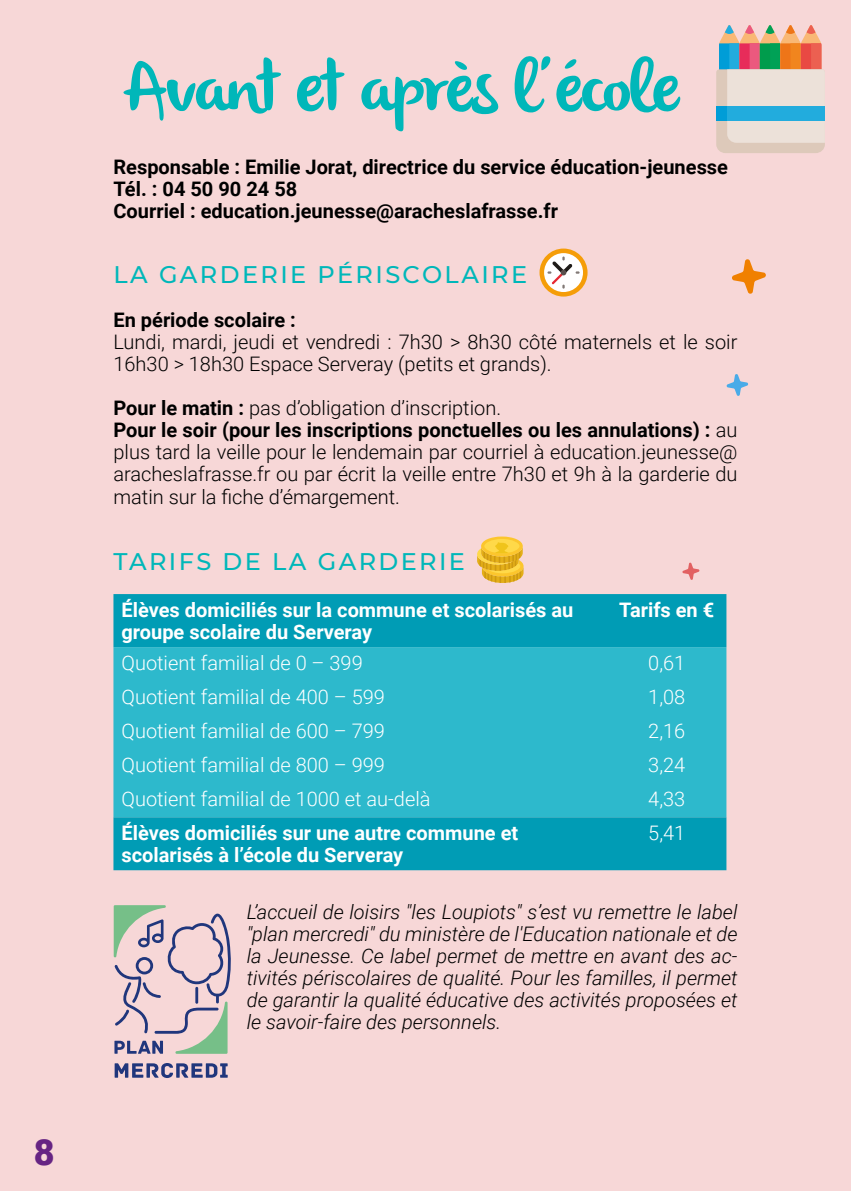
<style>
.page{position:relative;width:851px;height:1191px;background:#fff}
.page>*{position:absolute;margin:0;border:0;box-sizing:border-box;transform-origin:0 0}
.t1{font:72px "olivier";letter-spacing:-.025em;color:#00b7b9}
.t2{font:900 36px "Roboto";color:#662483}
.t3{font:500 24px "Montserrat";letter-spacing:.1em;color:#00b7b9}
.t4{font:300 20px/22px "Roboto";color:#000}
.t5{font:italic 300 20px/22px "Roboto";color:#000;text-align:justify}
.t6{font:300 20px "Roboto";color:#fff}
.t7{font:700 20px/22px "Roboto";color:#000}
.t8{font:700 20px/22px "Roboto";color:#fff}
.s1{font-weight:700}
</style>
<div class="page">
<div style="left:0;top:0;width:850px;height:1191px;background:#f7d7d7"></div>
<div style="left:113px;top:594px;width:613px;height:276px;background:#009cb5"></div>
<div style="left:113px;top:647px;width:613px;height:170px;background:#2db9cc"></div>
<svg style="left:481px;top:536px;width:41px;height:20px"></svg>
<div style="left:484px;top:539px;width:35px;height:14px;background:#ffd949;border-radius:50%"></div>
<svg style="left:477px;top:542px;width:46px;height:41px"></svg>
<svg style="left:539px;top:248px;width:48px;height:48px"></svg>
<svg style="left:544px;top:253px;width:39px;height:39px"></svg>
<svg style="left:547px;top:256px;width:32px;height:33px"></svg>
<svg style="left:716px;top:25px;width:108px;height:128px"></svg>
<div style="left:716px;top:107px;width:108px;height:14px;background:#22acdd"></div>
<div style="left:716px;top:107px;width:11px;height:14px;background:#009dd7"></div>
<svg style="left:732px;top:259px;width:34px;height:35px"></svg>
<svg style="left:682px;top:562px;width:17px;height:18px"></svg>
<svg style="left:726px;top:374px;width:22px;height:22px"></svg>
<svg style="left:115px;top:1063px;width:113px;height:15px"></svg>
<svg style="left:114px;top:905px;width:117px;height:148px"></svg>
<h2 class="t2" style="left:34px;top:1126px;width:22px">8</h2>
<h1 class="t1" style="left:123px;top:46px;width:559px">Avant et après l’école</h1>
<p class="t7" style="left:113px;top:155px;width:616px">Responsable : Emilie Jorat, directrice du service éducation-jeunesse<br>Tél. : 04 50 90 24 58<br>Courriel : education.jeunesse@aracheslafrasse.fr</p>
<p class="t3" style="left:113px;top:258px;width:415px">LA GARDERIE PÉRISCOLAIRE</p>
<p class="t7" style="left:113px;top:308px;width:184px">En période scolaire :</p>
<p class="t4" style="left:113px;top:330px;width:625px">Lundi, mardi, jeudi et vendredi : 7h30 &gt; 8h30 côté maternels et le soir<br>16h30 &gt; 18h30 Espace Serveray (petits et grands).</p>
<p class="t4" style="left:113px;top:396px;width:625px"><span class="s1">Pour le matin :</span> pas d’obligation d’inscription.<br><span class="s1">Pour le soir (pour les inscriptions ponctuelles ou les annulations) :</span> au plus tard la veille pour le lendemain par courriel à education.jeunesse@ aracheslafrasse.fr ou par écrit la veille entre 7h30 et 9h à la garderie du matin sur la fiche d’émargement.</p>
<p class="t3" style="left:113px;top:544px;width:353px">TARIFS DE LA GARDERIE</p>
<p class="t8" style="left:121px;top:598px;width:453px">Élèves domiciliés sur la commune et scolarisés au groupe scolaire du Serveray</p>
<p class="t8" style="left:619px;top:598px;width:96px">Tarifs en €</p>
<p class="t6" style="left:121px;top:649px;width:243px">Quotient familial de 0 – 399</p>
<p class="t6" style="left:648px;top:649px;width:39px">0,61</p>
<p class="t6" style="left:121px;top:683px;width:265px">Quotient familial de 400 – 599</p>
<p class="t6" style="left:648px;top:683px;width:39px">1,08</p>
<p class="t6" style="left:121px;top:717px;width:265px">Quotient familial de 600 – 799</p>
<p class="t6" style="left:648px;top:717px;width:39px">2,16</p>
<p class="t6" style="left:121px;top:751px;width:265px">Quotient familial de 800 – 999</p>
<p class="t6" style="left:648px;top:751px;width:39px">3,24</p>
<p class="t6" style="left:121px;top:785px;width:310px">Quotient familial de 1000 et au-delà</p>
<p class="t6" style="left:648px;top:785px;width:39px">4,33</p>
<p class="t8" style="left:121px;top:821px;width:398px">Élèves domiciliés sur une autre commune et scolarisés à l’école du Serveray</p>
<p class="t6" style="left:648px;top:819px;width:39px">5,41</p>
<p class="t5" style="left:247px;top:900px;width:492px">L’accueil de loisirs "les Loupiots" s’est vu remettre le label "plan mercredi" du ministère de l'Education nationale et de la Jeunesse. Ce label permet de mettre en avant des ac&shy;tivités périscolaires de qualité. Pour les familles, il permet de garantir la qualité éducative des activités proposées et le savoir-faire des personnels.</p>
</div>
